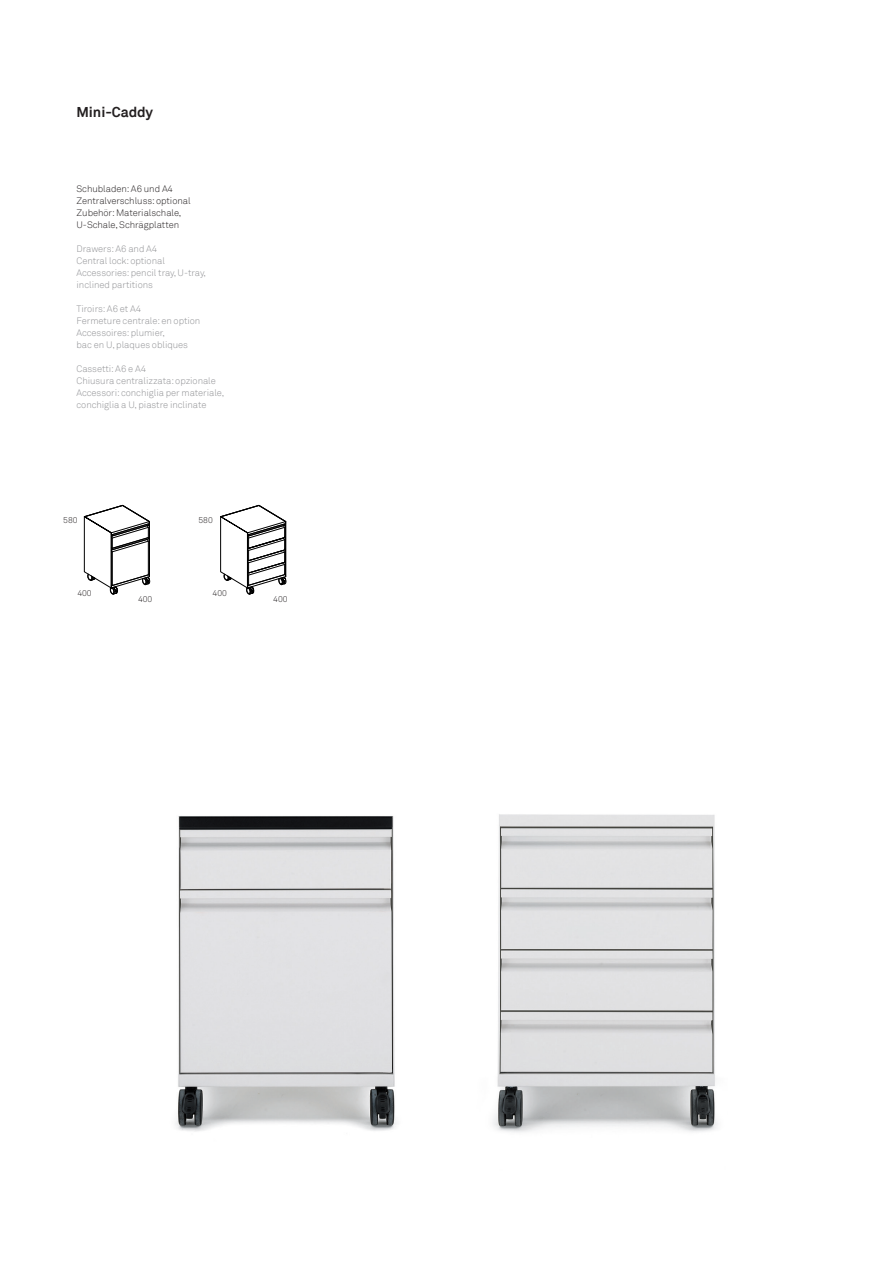
<style>
.page{position:relative;width:893px;height:1263px;background:#fff}
.page>*{position:absolute;margin:0;border:0;box-sizing:border-box;transform-origin:0 0}
.t1{font:700 14.25px "Akkurat";letter-spacing:-.005em;color:#231f20}
.t2{font:300 9.3px/12px "Akkurat";letter-spacing:-.005em;color:#919295}
.t3{font:300 9.3px/12px "Akkurat";letter-spacing:-.005em;color:#231f20}
.t4{font:300 8.4px "Akkurat";color:#231f20}
</style>
<div class="page">
<img style="left:493px;top:814px;width:225px;height:318px">
<img style="left:175px;top:816px;width:222px;height:316px">
<svg style="left:84px;top:505px;width:66px;height:90px"></svg>
<svg style="left:220px;top:505px;width:67px;height:90px"></svg>
<h1 class="t1" style="left:77px;top:103px;width:78px">Mini-Caddy</h1>
<p class="t3" style="left:77px;top:183px;width:116px">Schubladen: A6 und A4<br>Zentralverschluss: optional<br>Zubehör: Materialschale,<br>U-Schale, Schrägplatten</p>
<p class="t2" style="left:77px;top:243px;width:131px">Drawers: A6 and A4<br>Central lock: optional<br>Accessories: pencil tray, U-tray, inclined partitions</p>
<p class="t2" style="left:77px;top:303px;width:125px">Tiroirs: A6 et A4<br>Fermeture centrale: en option<br>Accessoires: plumier,<br>bac en U, plaques obliques</p>
<p class="t2" style="left:77px;top:363px;width:149px">Cassetti: A6 e A4<br>Chiusura centralizzata: opzionale<br>Accessori: conchiglia per materiale, conchiglia a U, piastre inclinate</p>
<p class="t4" style="left:63px;top:515px;width:16px">580</p>
<p class="t4" style="left:77px;top:588px;width:16px">400</p>
<p class="t4" style="left:138px;top:594px;width:16px">400</p>
<p class="t4" style="left:198px;top:515px;width:16px">580</p>
<p class="t4" style="left:213px;top:588px;width:16px">400</p>
<p class="t4" style="left:273px;top:594px;width:16px">400</p>
</div>
